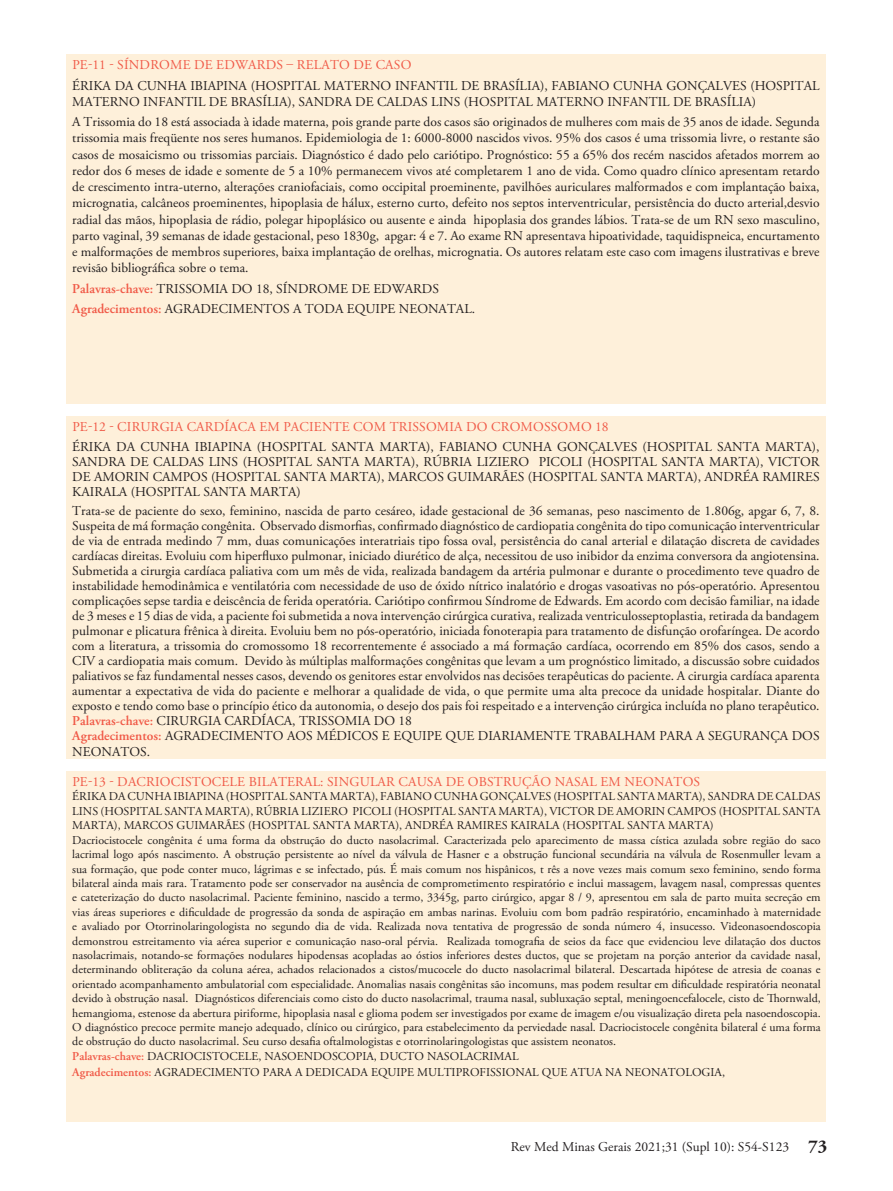
<style>
.page{position:relative;width:893px;height:1191px;background:#fff}
.page>*{position:absolute;margin:0;border:0;box-sizing:border-box;transform-origin:0 0}
.autores_e_texto{font:13.5px/15px "Adobe Garamond Pro";color:#231f20;text-align:justify}
.titulo_de_resumo{font:13.5px "Adobe Garamond Pro";letter-spacing:.015em;color:#f05947}
.autores_e_texto-2{font:12px/14.4px "Adobe Garamond Pro";color:#231f20;text-align:justify}
.s1{font-weight:600;color:#f05947}
.s2{font-weight:700;font-size:18px}
</style>
<div class="page">
<div style="left:67px;top:771px;width:759px;height:350px;background:#fef0da"></div>
<div style="left:67px;top:417px;width:759px;height:342px;background:#fef0da"></div>
<div style="left:67px;top:54px;width:759px;height:350px;background:#fef0da"></div>
<p class="titulo_de_resumo" style="left:72px;top:57px;width:341px">PE-11 - SÍNDROME DE EDWARDS – RELATO DE CASO</p>
<p class="autores_e_texto" style="left:72px;top:78px;width:749px;line-height:16.2px">ÉRIKA DA CUNHA IBIAPINA (HOSPITAL MATERNO INFANTIL DE BRASÍLIA), FABIANO CUNHA GONÇALVES (HOSPITAL<br>MATERNO INFANTIL DE BRASÍLIA), SANDRA DE CALDAS LINS (HOSPITAL MATERNO INFANTIL DE BRASÍLIA)</p>
<p class="autores_e_texto" style="left:72px;top:114px;width:749px;line-height:16.2px">A Trissomia do 18 está associada à idade materna, pois grande parte dos casos são originados de mulheres com mais de 35 anos de idade. Segunda trissomia mais freqüente nos seres humanos. Epidemiologia de 1: 6000-8000 nascidos vivos. 95% dos casos é uma trissomia livre, o restante são casos de mosaicismo ou trissomias parciais. Diagnóstico é dado pelo cariótipo. Prognóstico: 55 a 65% dos recém nascidos afetados morrem ao redor dos 6 meses de idade e somente de 5 a 10% permanecem vivos até completarem 1 ano de vida. Como quadro clínico apresentam retardo de crescimento intra-uterno, alterações craniofaciais, como occipital proeminente, pavilhões auriculares malformados e com implantação baixa, micrognatia, calcâneos proeminentes, hipoplasia de hálux, esterno curto, defeito nos septos interventricular, persistência do ducto arterial,desvio radial das mãos, hipoplasia de rádio, polegar hipoplásico ou ausente e ainda hipoplasia dos grandes lábios. Trata-se de um RN sexo masculino, parto vaginal, 39 semanas de idade gestacional, peso 1830g, apgar: 4 e 7. Ao exame RN apresentava hipoatividade, taquidispneica, encurtamento e malformações de membros superiores, baixa implantação de orelhas, micrognatia. Os autores relatam este caso com imagens ilustrativas e breve revisão bibliográfica sobre o tema.</p>
<p class="autores_e_texto" style="left:72px;top:281px;width:368px"><span class="s1">Palavras-chave:</span> TRISSOMIA DO 18, SÍNDROME DE EDWARDS</p>
<p class="autores_e_texto" style="left:72px;top:302px;width:404px"><span class="s1">Agradecimentos:</span> AGRADECIMENTOS A TODA EQUIPE NEONATAL.</p>
<p class="titulo_de_resumo" style="left:72px;top:419px;width:538px">PE-12 - CIRURGIA CARDÍACA EM PACIENTE COM TRISSOMIA DO CROMOSSOMO 18</p>
<p class="autores_e_texto" style="left:72px;top:439px;width:749px">ÉRIKA DA CUNHA IBIAPINA (HOSPITAL SANTA MARTA), FABIANO CUNHA GONÇALVES (HOSPITAL SANTA MARTA), SANDRA DE CALDAS LINS (HOSPITAL SANTA MARTA), RÚBRIA LIZIERO PICOLI (HOSPITAL SANTA MARTA), VICTOR DE AMORIN CAMPOS (HOSPITAL SANTA MARTA), MARCOS GUIMARÃES (HOSPITAL SANTA MARTA), ANDRÉA RAMIRES KAIRALA (HOSPITAL SANTA MARTA)</p>
<p class="autores_e_texto" style="left:72px;top:503px;width:749px">Trata-se de paciente do sexo, feminino, nascida de parto cesáreo, idade gestacional de 36 semanas, peso nascimento de 1.806g, apgar 6, 7, 8.<br>Suspeita de má formação congênita. Observado dismorfias, confirmado diagnóstico de cardiopatia congênita do tipo comunicação interventricular de via de entrada medindo 7 mm, duas comunicações interatriais tipo fossa oval, persistência do canal arterial e dilatação discreta de cavidades cardíacas direitas. Evoluiu com hiperfluxo pulmonar, iniciado diurético de alça, necessitou de uso inibidor da enzima conversora da angiotensina.<br>Submetida a cirurgia cardíaca paliativa com um mês de vida, realizada bandagem da artéria pulmonar e durante o procedimento teve quadro de instabilidade hemodinâmica e ventilatória com necessidade de uso de óxido nítrico inalatório e drogas vasoativas no pós-operatório. Apresentou complicações sepse tardia e deiscência de ferida operatória. Cariótipo confirmou Síndrome de Edwards. Em acordo com decisão familiar, na idade de 3 meses e 15 dias de vida, a paciente foi submetida a nova intervenção cirúrgica curativa, realizada ventriculosseptoplastia, retirada da bandagem pulmonar e plicatura frênica à direita. Evoluiu bem no pós-operatório, iniciada fonoterapia para tratamento de disfunção orofaríngea. De acordo com a literatura, a trissomia do cromossomo 18 recorrentemente é associado a má formação cardíaca, ocorrendo em 85% dos casos, sendo a CIV a cardiopatia mais comum. Devido às múltiplas malformações congênitas que levam a um prognóstico limitado, a discussão sobre cuidados paliativos se faz fundamental nesses casos, devendo os genitores estar envolvidos nas decisões terapêuticas do paciente. A cirurgia cardíaca aparenta aumentar a expectativa de vida do paciente e melhorar a qualidade de vida, o que permite uma alta precoce da unidade hospitalar. Diante do exposto e tendo como base o princípio ético da autonomia, o desejo dos pais foi respeitado e a intervenção cirúrgica incluída no plano terapêutico.</p>
<p class="autores_e_texto" style="left:72px;top:713px;width:341px"><span class="s1">Palavras-chave:</span> CIRURGIA CARDÍACA, TRISSOMIA DO 18</p>
<p class="autores_e_texto" style="left:72px;top:728px;width:749px;line-height:16.2px"><span class="s1">Agradecimentos:</span> AGRADECIMENTO AOS MÉDICOS E EQUIPE QUE DIARIAMENTE TRABALHAM PARA A SEGURANÇA DOS<br>NEONATOS.</p>
<p class="titulo_de_resumo" style="left:72px;top:773px;width:629px">PE-13 - DACRIOCISTOCELE BILATERAL: SINGULAR CAUSA DE OBSTRUÇÃO NASAL EM NEONATOS</p>
<p class="autores_e_texto-2" style="left:72px;top:790px;width:750px">ÉRIKA DA CUNHA IBIAPINA (HOSPITAL SANTA MARTA), FABIANO CUNHA GONÇALVES (HOSPITAL SANTA MARTA), SANDRA DE CALDAS LINS (HOSPITAL SANTA MARTA), RÚBRIA LIZIERO PICOLI (HOSPITAL SANTA MARTA), VICTOR DE AMORIN CAMPOS (HOSPITAL SANTA MARTA), MARCOS GUIMARÃES (HOSPITAL SANTA MARTA), ANDRÉA RAMIRES KAIRALA (HOSPITAL SANTA MARTA)</p>
<p class="autores_e_texto-2" style="left:72px;top:833px;width:750px">Dacriocistocele congênita é uma forma da obstrução do ducto nasolacrimal. Caracterizada pelo aparecimento de massa cística azulada sobre região do saco lacrimal logo após nascimento. A obstrução persistente ao nível da válvula de Hasner e a obstrução funcional secundária na válvula de Rosenmuller levam a sua formação, que pode conter muco, lágrimas e se infectado, pús. É mais comum nos hispânicos, t rês a nove vezes mais comum sexo feminino, sendo forma bilateral ainda mais rara. Tratamento pode ser conservador na ausência de comprometimento respiratório e inclui massagem, lavagem nasal, compressas quentes e cateterização do ducto nasolacrimal. Paciente feminino, nascido a termo, 3345g, parto cirúrgico, apgar 8 / 9, apresentou em sala de parto muita secreção em vias áreas superiores e dificuldade de progressão da sonda de aspiração em ambas narinas. Evoluiu com bom padrão respiratório, encaminhado à maternidade e avaliado por Otorrinolaringologista no segundo dia de vida. Realizada nova tentativa de progressão de sonda número 4, insucesso. Videonasoendoscopia demonstrou estreitamento via aérea superior e comunicação naso-oral pérvia. Realizada tomografia de seios da face que evidenciou leve dilatação dos ductos nasolacrimais, notando-se formações nodulares hipodensas acopladas ao óstios inferiores destes ductos, que se projetam na porção anterior da cavidade nasal, determinando obliteração da coluna aérea, achados relacionados a cistos/mucocele do ducto nasolacrimal bilateral. Descartada hipótese de atresia de coanas e orientado acompanhamento ambulatorial com especialidade. Anomalias nasais congênitas são incomuns, mas podem resultar em dificuldade respiratória neonatal devido à obstrução nasal. Diagnósticos diferenciais como cisto do ducto nasolacrimal, trauma nasal, subluxação septal, meningoencefalocele, cisto de Thornwald, hemangioma, estenose da abertura piriforme, hipoplasia nasal e glioma podem ser investigados por exame de imagem e/ou visualização direta pela nasoendoscopia.<br>O diagnóstico precoce permite manejo adequado, clínico ou cirúrgico, para estabelecimento da perviedade nasal. Dacriocistocele congênita bilateral é uma forma de obstrução do ducto nasolacrimal. Seu curso desafia oftalmologistas e otorrinolaringologistas que assistem neonatos.</p>
<p class="autores_e_texto-2" style="left:72px;top:1049px;width:448px"><span class="s1">Palavras-chave:</span> DACRIOCISTOCELE, NASOENDOSCOPIA, DUCTO NASOLACRIMAL</p>
<p class="autores_e_texto-2" style="left:72px;top:1065px;width:654px"><span class="s1">Agradecimentos:</span> AGRADECIMENTO PARA A DEDICADA EQUIPE MULTIPROFISSIONAL QUE ATUA NA NEONATOLOGIA,</p>
<p class="autores_e_texto" style="left:511px;top:1139px;width:318px">Rev Med Minas Gerais 2021;31 (Supl 10): S54-S123 <span class="s2">73</span></p>
</div>
